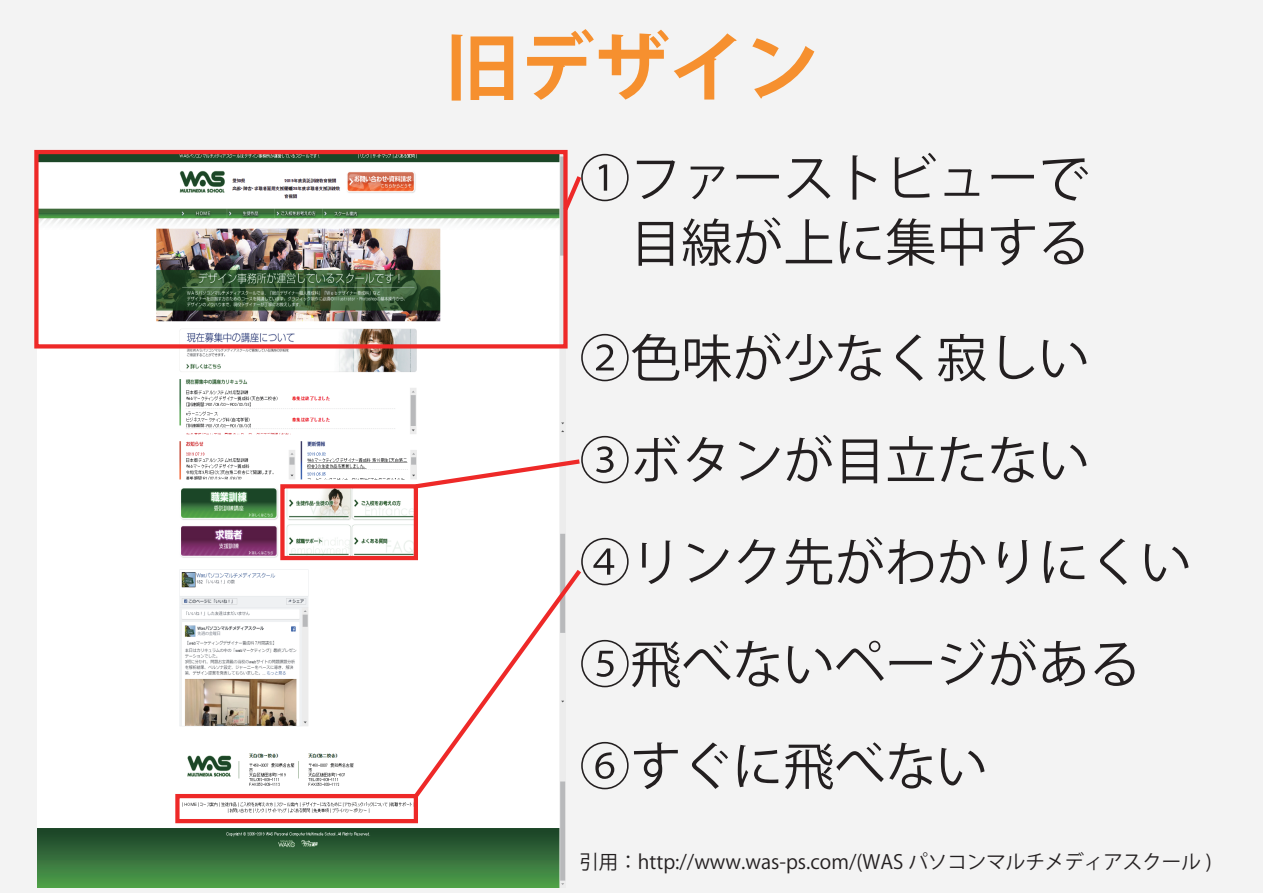
<style>
.page{position:relative;width:1263px;height:893px;background:#fff}
.page>*{position:absolute;margin:0;border:0;box-sizing:border-box;transform-origin:0 0}
.t1{font:700 75px "Koz Go Pro";color:#f6902f}
.t2{font:51px/102px "Koz Go Pro";color:#231f20}
.t3{font:19.5px "Koz Go Pro";color:#231f20}
</style>
<div class="page">
<div style="left:0;top:0;width:1263px;height:892px;background:#f3f3f3"></div>
<img style="left:38px;top:155px;width:527px;height:732px">
<div style="left:34px;top:150px;width:534px;height:199px;border:4px solid #ee2928"></div>
<svg style="left:560px;top:171px;width:22px;height:44px"></svg>
<svg style="left:411px;top:457px;width:169px;height:34px"></svg>
<div style="left:280px;top:484px;width:138px;height:76px;border:4px solid #ee2928"></div>
<div style="left:175px;top:794px;width:243px;height:29px;border:4px solid #ee2928"></div>
<svg style="left:410px;top:565px;width:171px;height:237px"></svg>
<h1 class="t1" style="left:444px;top:19px;width:376px">旧デザイン</h1>
<p class="t2" style="left:579px;top:147px;width:511px;line-height:64.5px">①ファーストビューで　目線が上に集中する</p>
<p class="t2" style="left:579px;top:309px;width:613px">②色味が少なく寂しい<br>③ボタンが目立たない<br>④リンク先がわかりにくい<br>⑤飛べないページがある<br>⑥すぐに飛べない</p>
<p class="t3" style="left:579px;top:849px;width:634px">引用：http://www.was-ps.com/(WAS パソコンマルチメディアスクール )</p>
</div>
